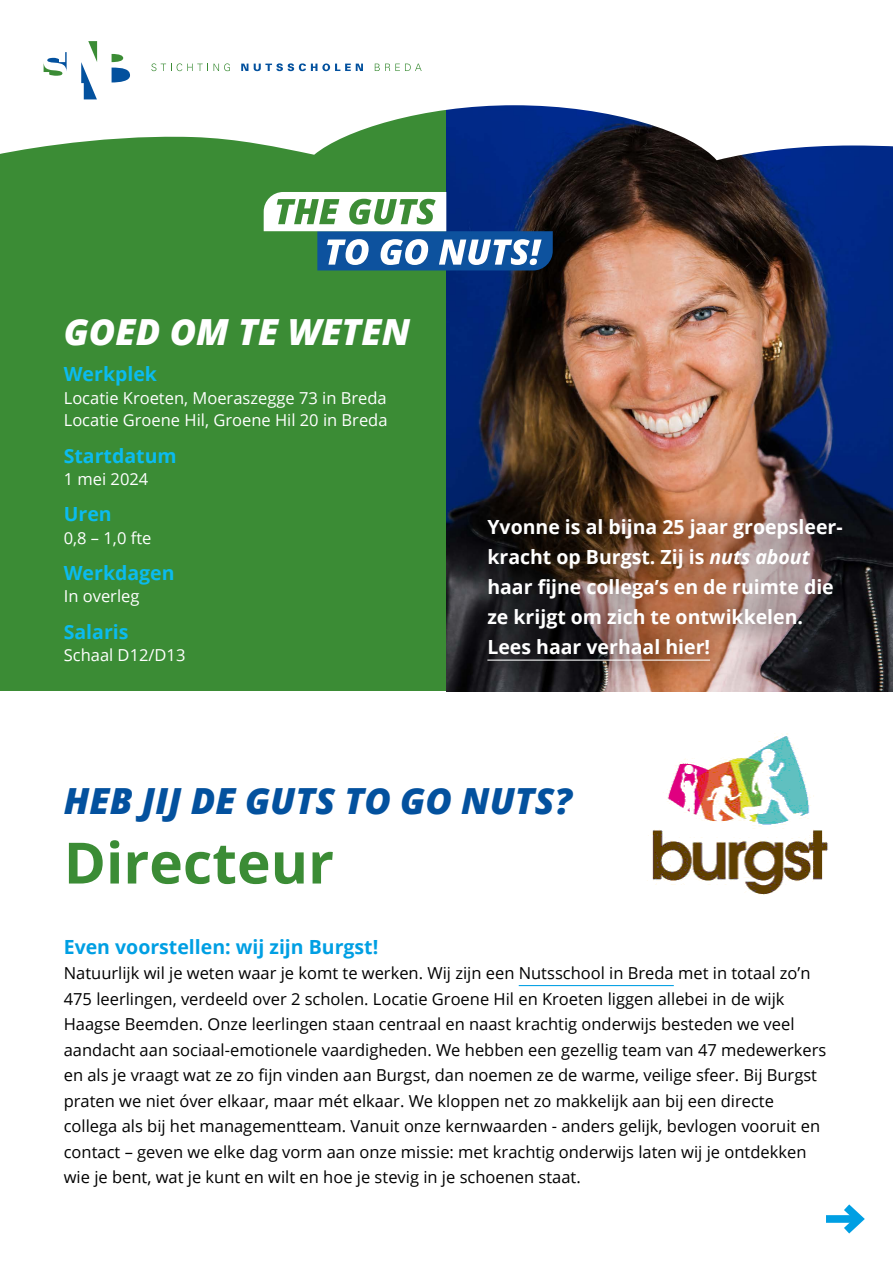
<style>
.page{position:relative;width:893px;height:1263px;background:#fff}
.page>*{position:absolute;margin:0;border:0;box-sizing:border-box;transform-origin:0 0}
.t1{font:700 57px "Open Sans";color:#3b8c35}
.t2{font:italic 800 36px "Open Sans";color:#03519e}
.t3{font:italic 800 36px "Open Sans";color:#fff}
.t4{font:700 19.5px/30px "Open Sans";color:#fff}
.t5{font:700 19.5px "Open Sans";color:#0bbbef}
.t6{font:700 19.5px "Open Sans";color:#009fe3}
.t7{font:16.5px/25.5px "Open Sans";color:#000}
.t8{font:16.5px/22.5px "Open Sans";color:#fff}
.s1{font-style:italic}
</style>
<div class="page">
<div style="left:0;top:43px;width:446px;height:648px;background:#3b8c35"></div>
<img style="left:446px;top:270px;width:447px;height:421px">
<svg style="left:0;top:41px;width:893px;height:229px"></svg>
<svg style="left:264px;top:192px;width:289px;height:78px"></svg>
<svg style="left:466px;top:497px;width:396px;height:187px;background:#60483f"></svg>
<hr style="left:487px;top:660px;width:223px;height:1px;background:#fff">
<hr style="left:519px;top:985px;width:155px;height:1px;background:#009fe3">
<div style="left:826px;top:1215px;width:33px;height:8px;background:#009fe3"></div>
<svg style="left:836px;top:1204px;width:29px;height:30px"></svg>
<img style="left:647px;top:733px;width:182px;height:161px">
<svg style="left:112px;top:68px;width:18px;height:14px"></svg>
<svg style="left:81px;top:41px;width:16px;height:58px"></svg>
<svg style="left:112px;top:54px;width:11px;height:8px"></svg>
<svg style="left:44px;top:52px;width:23px;height:24px"></svg>
<svg style="left:151px;top:63px;width:57px;height:8px"></svg>
<svg style="left:214px;top:63px;width:16px;height:8px"></svg>
<svg style="left:241px;top:64px;width:7px;height:7px"></svg>
<svg style="left:254px;top:63px;width:109px;height:8px"></svg>
<svg style="left:375px;top:63px;width:47px;height:8px"></svg>
<h2 class="t3" style="left:64px;top:305px;width:348px">GOED OM TE WETEN</h2>
<p class="t5" style="left:64px;top:360px;width:95px">Werkplek</p>
<p class="t8" style="left:64px;top:386px;width:325px">Locatie Kroeten, Moeraszegge 73 in Breda<br>Locatie Groene Hil, Groene Hil 20 in Breda</p>
<p class="t5" style="left:64px;top:442px;width:114px">Startdatum</p>
<p class="t8" style="left:64px;top:467px;width:86px">1 mei 2024</p>
<p class="t5" style="left:64px;top:500px;width:49px">Uren</p>
<p class="t8" style="left:64px;top:526px;width:89px">0,8 – 1,0 fte</p>
<p class="t5" style="left:64px;top:559px;width:112px">Werkdagen</p>
<p class="t8" style="left:64px;top:585px;width:77px">In overleg</p>
<p class="t5" style="left:64px;top:618px;width:66px">Salaris</p>
<p class="t8" style="left:64px;top:643px;width:123px">Schaal D12/D13</p>
<p class="t4" style="left:487px;top:511px;width:357px">Yvonne is al bijna 25 jaar groepsleer&shy;kracht op Burgst. Zij is <span class="s1">nuts about </span>haar fijne collega’s en de ruimte die ze krijgt om zich te ontwikkelen.<br>Lees haar verhaal hier!</p>
<h2 class="t2" style="left:64px;top:774px;width:510px">HEB JIJ DE GUTS TO GO NUTS?</h2>
<h1 class="t1" style="left:64px;top:822px;width:272px">Directeur</h1>
<p class="t6" style="left:64px;top:933px;width:316px">Even voorstellen: wij zijn Burgst!</p>
<p class="t7" style="left:64px;top:960px;width:764px">Natuurlijk wil je weten waar je komt te werken. Wij zijn een Nutsschool in Breda met in totaal zo’n 475 leerlingen, verdeeld over 2 scholen. Locatie Groene Hil en Kroeten liggen allebei in de wijk Haagse Beemden. Onze leerlingen staan centraal en naast krachtig onderwijs besteden we veel aandacht aan sociaal-emotionele vaardigheden. We hebben een gezellig team van 47 medewerkers en als je vraagt wat ze zo fijn vinden aan Burgst, dan noemen ze de warme, veilige sfeer. Bij Burgst praten we niet óver elkaar, maar mét elkaar. We kloppen net zo makkelijk aan bij een directe collega als bij het managementteam. Vanuit onze kernwaarden - anders gelijk, bevlogen vooruit en contact – geven we elke dag vorm aan onze missie: met krachtig onderwijs laten wij je ontdekken wie je bent, wat je kunt en wilt en hoe je stevig in je schoenen staat.</p>
</div>
